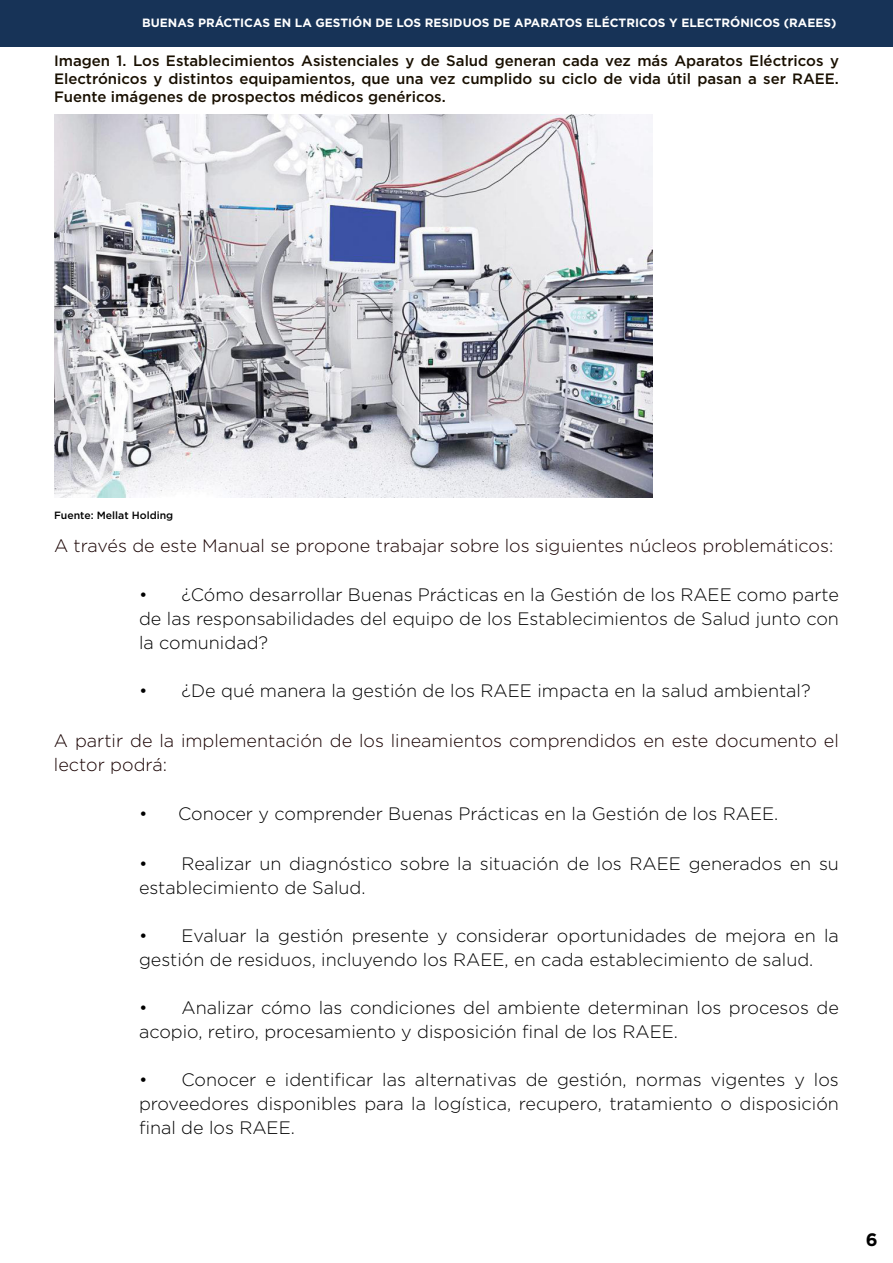
<style>
.page{position:relative;width:893px;height:1263px;background:#fff}
.page>*{position:absolute;margin:0;border:0;box-sizing:border-box;transform-origin:0 0}
.t1{font:300 18px/24px "Gotham";color:#000}
.t2{font:300 18px/24px "Gotham";color:#180000}
.t3{font:700 18px "Gotham";color:#000}
.t4{font:500 15px/18px "Gotham";color:#180f00;text-align:justify}
.t5{font:700 12px "Gotham";color:#fff}
.t6{font:500 10.5px "Gotham";color:#000}
</style>
<div class="page">
<div style="left:0;top:0;width:893px;height:46px;background:#173357"></div>
<img style="left:54px;top:115px;width:598px;height:382px">
<p class="t5" style="left:142px;top:15px;width:696px">BUENAS PRÁCTICAS EN LA GESTIÓN DE LOS RESIDUOS DE APARATOS ELÉCTRICOS Y ELECTRÓNICOS (RAEES)</p>
<p class="t4" style="left:54px;top:52px;width:786px">Imagen 1. Los Establecimientos Asistenciales y de Salud generan cada vez más Aparatos Eléctricos y Electrónicos y distintos equipamientos, que una vez cumplido su ciclo de vida útil pasan a ser RAEE.<br>Fuente imágenes de prospectos médicos genéricos.</p>
<p class="t6" style="left:54px;top:508px;width:121px">Fuente: Mellat Holding</p>
<p class="t2" style="left:54px;top:533px;width:781px">A través de este Manual se propone trabajar sobre los siguientes núcleos problemáticos:</p>
<p class="t1" style="left:139px;top:582px;width:701px;text-align:justify">• ¿Cómo desarrollar Buenas Prácticas en la Gestión de los RAEE como parte de las responsabilidades del equipo de los Establecimientos de Salud junto con la comunidad?</p>
<p class="t1" style="left:139px;top:678px;width:673px">• ¿De qué manera la gestión de los RAEE impacta en la salud ambiental?</p>
<p class="t2" style="left:54px;top:728px;width:786px">A partir de la implementación de los lineamientos comprendidos en este documento el lector podrá:</p>
<p class="t1" style="left:139px;top:801px;width:641px">• Conocer y comprender Buenas Prácticas en la Gestión de los RAEE.</p>
<p class="t1" style="left:139px;top:851px;width:701px">• Realizar un diagnóstico sobre la situación de los RAEE generados en su establecimiento de Salud.</p>
<p class="t1" style="left:139px;top:923px;width:701px">• Evaluar la gestión presente y considerar oportunidades de mejora en la gestión de residuos, incluyendo los RAEE, en cada establecimiento de salud.</p>
<p class="t1" style="left:139px;top:995px;width:701px">• Analizar cómo las condiciones del ambiente determinan los procesos de acopio, retiro, procesamiento y disposición final de los RAEE.</p>
<p class="t1" style="left:139px;top:1067px;width:701px;text-align:justify">• Conocer e identificar las alternativas de gestión, normas vigentes y los proveedores disponibles para la logística, recupero, tratamiento o disposición final de los RAEE.</p>
<p class="t3" style="left:866px;top:1227px;width:13px">6</p>
</div>
